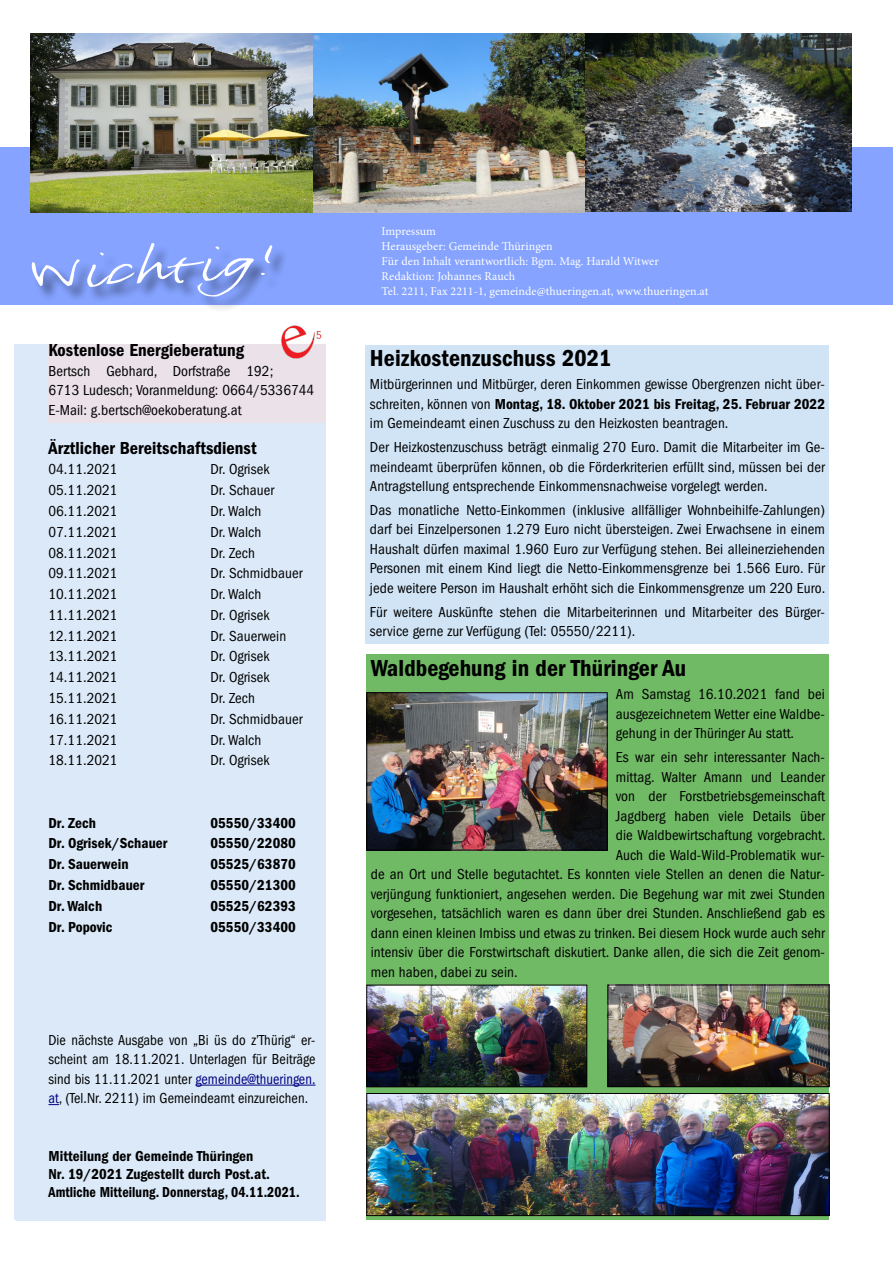
<style>
.page{position:relative;width:893px;height:1263px;background:#fff}
.page>*{position:absolute;margin:0;border:0;box-sizing:border-box;transform-origin:0 0}
.t1{font:24px "ITC Franklin Gothic Std Dm Cd";letter-spacing:.005em;color:#000}
.t2{font:18px "ITC Franklin Gothic Std Dm Cd";letter-spacing:.005em;color:#000}
.t3{font:condensed 15px/19.5px "ITC Franklin Gothic Std";letter-spacing:.005em;color:#000}
.t4{font:15px/18px "ITC Franklin Gothic Std Dm Cd";letter-spacing:.005em;color:#000}
.t5{font:condensed 15px/19.5px "ITC Franklin Gothic Std";letter-spacing:.005em;color:#000;text-align:justify;scale:.96 1}
.t6{font:12px/15px "Minion Pro";letter-spacing:.005em;color:#fff}
.s1{color:#000080}
.s2{font-family:"ITC Franklin Gothic Std";font-stretch:condensed}
</style>
<div class="page">
<div style="left:0;top:147px;width:893px;height:158px;background:#85a3ff"></div>
<div style="left:32px;top:244px;width:256px;height:69px;background:#000;opacity:.5"></div>
<svg style="left:31px;top:243px;width:244px;height:54px"></svg>
<img style="left:243px;top:33px;width:608px;height:180px">
<img style="left:31px;top:33px;width:282px;height:179px">
<div style="left:14px;top:344px;width:310px;height:875px;background:#dbe9f8"></div>
<hr style="left:196px;top:1085px;width:119px;height:1px;background:#000080">
<div style="left:48px;top:344px;width:278px;height:78px;background:#eae1e9"></div>
<img style="left:281px;top:325px;width:41px;height:34px">
<div style="left:366px;top:345px;width:463px;height:298px;background:#d0e4f6"></div>
<div style="left:367px;top:655px;width:462px;height:565px;background:#70b965"></div>
<img style="left:369px;top:1095px;width:458px;height:119px">
<div style="left:367px;top:1093px;width:462px;height:123px;border:1px solid #000"></div>
<img style="left:610px;top:987px;width:217px;height:98px">
<div style="left:608px;top:985px;width:221px;height:102px;border:1px solid #000"></div>
<img style="left:369px;top:694px;width:236px;height:154px">
<div style="left:367px;top:692px;width:240px;height:158px;border:1px solid #000"></div>
<img style="left:369px;top:987px;width:216px;height:98px">
<div style="left:367px;top:985px;width:220px;height:102px;border:1px solid #000"></div>
<p class="t2" style="left:48px;top:340px;width:197px">Kostenlose Energieberatung</p>
<p class="t3" style="left:48px;top:361px;width:267px">Bertsch Gebhard, Dorfstraße 192;<br>6713 Ludesch; Voranmeldung: 0664/5336744<br>E-Mail: g.bertsch@oekoberatung.at</p>
<p class="t2" style="left:48px;top:437px;width:210px">Ärztlicher Bereitschaftsdienst</p>
<p class="t3" style="left:48px;top:460px;width:71px">04.11.2021</p>
<p class="t3" style="left:210px;top:460px;width:61px">Dr. Ogrisek</p>
<p class="t3" style="left:48px;top:481px;width:71px">05.11.2021</p>
<p class="t3" style="left:210px;top:481px;width:65px">Dr. Schauer</p>
<p class="t3" style="left:48px;top:501px;width:71px">06.11.2021</p>
<p class="t3" style="left:210px;top:501px;width:52px">Dr. Walch</p>
<p class="t3" style="left:48px;top:522px;width:71px">07.11.2021</p>
<p class="t3" style="left:210px;top:522px;width:52px">Dr. Walch</p>
<p class="t3" style="left:48px;top:543px;width:71px">08.11.2021</p>
<p class="t3" style="left:210px;top:543px;width:46px">Dr. Zech</p>
<p class="t3" style="left:48px;top:564px;width:71px">09.11.2021</p>
<p class="t3" style="left:210px;top:564px;width:94px">Dr. Schmidbauer</p>
<p class="t3" style="left:48px;top:584px;width:71px">10.11.2021</p>
<p class="t3" style="left:210px;top:584px;width:52px">Dr. Walch</p>
<p class="t3" style="left:48px;top:605px;width:71px">11.11.2021</p>
<p class="t3" style="left:210px;top:605px;width:61px">Dr. Ogrisek</p>
<p class="t3" style="left:48px;top:626px;width:71px">12.11.2021</p>
<p class="t3" style="left:210px;top:626px;width:77px">Dr. Sauerwein</p>
<p class="t3" style="left:48px;top:647px;width:71px">13.11.2021</p>
<p class="t3" style="left:210px;top:647px;width:61px">Dr. Ogrisek</p>
<p class="t3" style="left:48px;top:668px;width:71px">14.11.2021</p>
<p class="t3" style="left:210px;top:668px;width:61px">Dr. Ogrisek</p>
<p class="t3" style="left:48px;top:688px;width:71px">15.11.2021</p>
<p class="t3" style="left:210px;top:688px;width:46px">Dr. Zech</p>
<p class="t3" style="left:48px;top:709px;width:71px">16.11.2021</p>
<p class="t3" style="left:210px;top:709px;width:94px">Dr. Schmidbauer</p>
<p class="t3" style="left:48px;top:730px;width:71px">17.11.2021</p>
<p class="t3" style="left:210px;top:730px;width:52px">Dr. Walch</p>
<p class="t3" style="left:48px;top:751px;width:71px">18.11.2021</p>
<p class="t3" style="left:210px;top:751px;width:61px">Dr. Ogrisek</p>
<p class="t4" style="left:48px;top:814px;width:49px">Dr. Zech</p>
<p class="t4" style="left:210px;top:814px;width:87px">05550/33400</p>
<p class="t4" style="left:48px;top:834px;width:121px">Dr. Ogrisek/Schauer</p>
<p class="t4" style="left:210px;top:834px;width:87px">05550/22080</p>
<p class="t4" style="left:48px;top:855px;width:82px">Dr. Sauerwein</p>
<p class="t4" style="left:210px;top:855px;width:87px">05525/63870</p>
<p class="t4" style="left:48px;top:876px;width:98px">Dr. Schmidbauer</p>
<p class="t4" style="left:210px;top:876px;width:87px">05550/21300</p>
<p class="t4" style="left:48px;top:897px;width:55px">Dr. Walch</p>
<p class="t4" style="left:210px;top:897px;width:87px">05525/62393</p>
<p class="t4" style="left:48px;top:917px;width:66px">Dr. Popovic</p>
<p class="t4" style="left:210px;top:917px;width:87px">05550/33400</p>
<p class="t5" style="left:48px;top:1030px;width:280px">Die nächste Ausgabe von „Bi üs do z’Thürig“ er&shy;scheint am 18.11.2021. Unterlagen für Beiträge sind bis 11.11.2021 unter <span class="s1">gemeinde@thueringen. at</span>, (Tel.Nr. 2211) im Gemeindeamt einzureichen.</p>
<p class="t4" style="left:48px;top:1147px;width:253px">Mitteilung der Gemeinde Thüringen<br>Nr. 19/2021 Zugestellt durch Post.at.<br>Amtliche Mitteilung. Donnerstag, 04.11.2021.</p>
<p class="t6" style="left:382px;top:224px;width:328px">Impressum<br>Herausgeber: Gemeinde Thüringen<br>Für den Inhalt verantwortlich: Bgm. Mag. Harald Witwer Redaktion: Johannes Rauch<br>Tel. 2211, Fax 2211-1, gemeinde@thueringen.at, www.thueringen.at</p>
<h1 class="t1" style="left:370px;top:344px;width:243px">Heizkostenzuschuss 2021</h1>
<p class="t3" style="left:370px;top:375px;width:456px">Mitbürgerinnen und Mitbürger, deren Einkommen gewisse Obergrenzen nicht über-</p>
<p class="t4" style="left:370px;top:395px;width:457px"><span class="s2">schreiten, können von</span> Montag, 18. Oktober 2021 bis Freitag, 25. Februar 2022</p>
<p class="t3" style="left:370px;top:412px;width:457px;line-height:23.7px">im Gemeindeamt einen Zuschuss zu den Heizkosten beantragen.<br>Der Heizkostenzuschuss beträgt einmalig 270 Euro. Damit die Mitarbeiter im Ge-</p>
<p class="t3" style="left:370px;top:457px;width:456px">meindeamt überprüfen können, ob die Förderkriterien erfüllt sind, müssen bei der<br>Antragstellung entsprechende Einkommensnachweise vorgelegt werden.</p>
<p class="t3" style="left:370px;top:500px;width:457px;text-align:justify">Das monatliche Netto-Einkommen (inklusive allfälliger Wohnbeihilfe-Zahlungen) darf bei Einzelpersonen 1.279 Euro nicht übersteigen. Zwei Erwachsene in einem Haushalt dürfen maximal 1.960 Euro zur Verfügung stehen. Bei alleinerziehenden Personen mit einem Kind liegt die Netto-Einkommensgrenze bei 1.566 Euro. Für jede weitere Person im Haushalt erhöht sich die Einkommensgrenze um 220 Euro.</p>
<p class="t3" style="left:370px;top:602px;width:457px">Für weitere Auskünfte stehen die Mitarbeiterinnen und Mitarbeiter des Bürger&shy;service gerne zur Verfügung (Tel: 05550/2211).</p>
<h1 class="t1" style="left:371px;top:654px;width:317px">Waldbegehung in der Thüringer Au</h1>
<p class="t3" style="left:616px;top:685px;width:211px;text-align:justify">Am Samstag 16.10.2021 fand bei ausgezeichnetem Wetter eine Waldbe&shy;gehung in der Thüringer Au statt.</p>
<p class="t3" style="left:616px;top:747px;width:211px">Es war ein sehr interessanter Nach-</p>
<p class="t3" style="left:616px;top:767px;width:211px">mittag. Walter Amann und Leander</p>
<p class="t3" style="left:616px;top:786px;width:211px">von der Forstbetriebsgemeinschaft</p>
<p class="t3" style="left:616px;top:806px;width:211px">Jagdberg haben viele Details über</p>
<p class="t3" style="left:616px;top:825px;width:211px">die Waldbewirtschaftung vorgebracht.</p>
<p class="t3" style="left:616px;top:845px;width:211px">Auch die Wald-Wild-Problematik wur-</p>
<p class="t3" style="left:371px;top:864px;width:456px">de an Ort und Stelle begutachtet. Es konnten viele Stellen an denen die Natur-</p>
<p class="t3" style="left:371px;top:884px;width:456px">verjüngung funktioniert, angesehen werden. Die Begehung war mit zwei Stunden</p>
<p class="t3" style="left:371px;top:903px;width:456px">vorgesehen, tatsächlich waren es dann über drei Stunden. Anschließend gab es</p>
<p class="t3" style="left:371px;top:923px;width:456px">dann einen kleinen Imbiss und etwas zu trinken. Bei diesem Hock wurde auch sehr</p>
<p class="t3" style="left:371px;top:942px;width:456px">intensiv über die Forstwirtschaft diskutiert. Danke allen, die sich die Zeit genom-</p>
<p class="t3" style="left:371px;top:962px;width:148px">men haben, dabei zu sein.</p>
</div>
